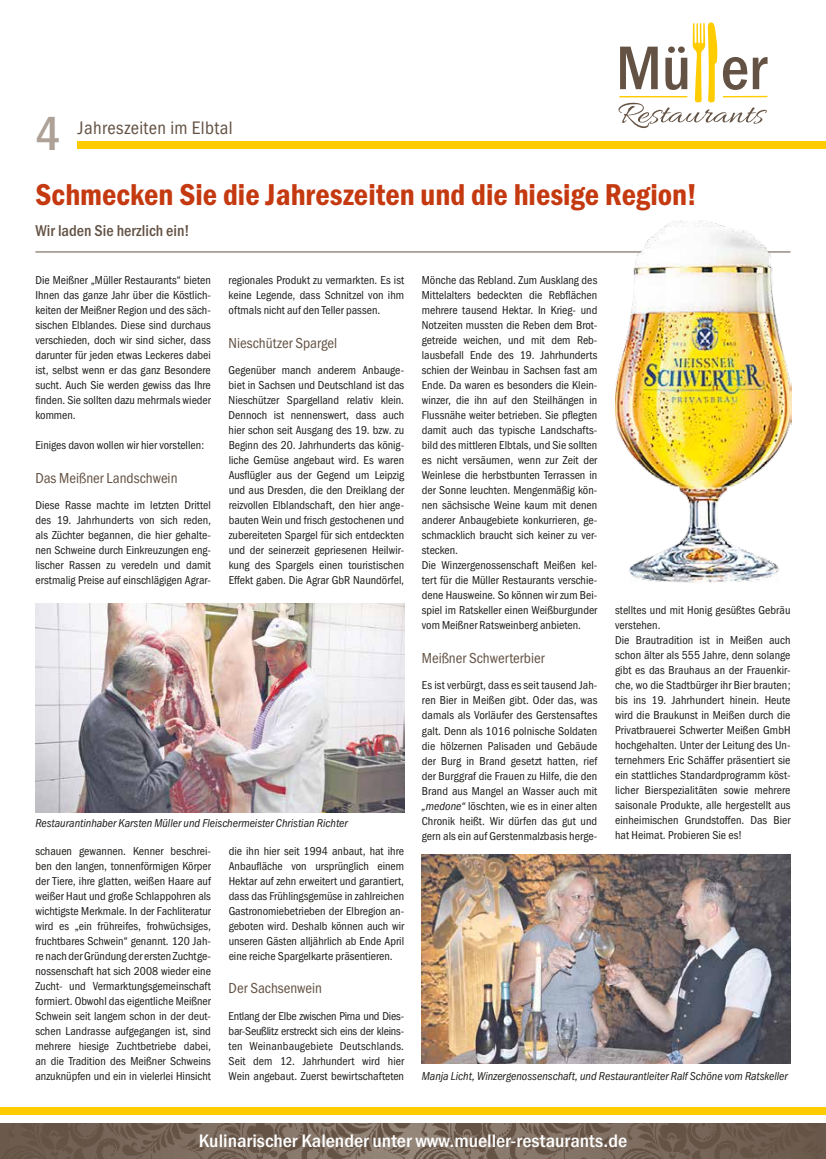
<style>
.page{position:relative;width:826px;height:1159px;background:#fff}
.page>*{position:absolute;margin:0;border:0;box-sizing:border-box;transform-origin:0 0}
.t1{font:500 48.75px "Franklin Gothic URW Con";color:#aea197}
.t2{font:31.25px "Franklin Gothic URW Con Dem";color:#c4390f}
.t3{font:500 18.75px "Franklin Gothic URW Con";color:#fff;scale:1.09 1}
.t4{font:18.75px "Franklin Gothic URW Con Boo";letter-spacing:.02em;color:#645345}
.t5{font:500 16.25px "Franklin Gothic URW Con";color:#645345}
.t6{font:15px "Franklin Gothic URW Con Boo";color:#645345}
.t7{font:11.88px/15px "Franklin Gothic URW Con Boo";color:#1d1d1b;text-align:justify}
.t8{font:11.88px "Franklin Gothic URW Con Boo Ita";color:#1d1d1b}
.s1{font-family:"Franklin Gothic URW Con Boo Ita"}
</style>
<div class="page">
<img style="left:0;top:1123px;width:826px;height:36px">
<div style="left:0;top:1107px;width:826px;height:7px;background:#fc0"></div>
<div style="left:78px;top:142px;width:748px;height:7px;background:#fc0"></div>
<svg style="left:618px;top:22px;width:149px;height:106px"></svg>
<hr style="left:619px;top:96px;width:68px;height:1px;background:#fc0">
<hr style="left:723px;top:96px;width:44px;height:1px;background:#fc0">
<img style="left:35px;top:603px;width:369px;height:209px">
<img style="left:422px;top:854px;width:368px;height:209px">
<hr style="left:35px;top:252px;width:755px;height:1px;background:#645345">
<img style="left:615px;top:221px;width:176px;height:361px">
<h1 class="t1" style="left:35px;top:101px;width:26px">4</h1>
<h2 class="t2" style="left:35px;top:174px;width:663px">Schmecken Sie die Jahreszeiten und die hiesige Region!</h2>
<h3 class="t4" style="left:78px;top:117px;width:156px">Jahreszeiten im Elbtal</h3>
<h3 class="t5" style="left:35px;top:220px;width:156px">Wir laden Sie herzlich ein!</h3>
<p class="t7" style="left:35px;top:273px;width:177px">Die Meißner „Müller Restaurants“ bieten Ihnen das ganze Jahr über die Köstlich&shy;keiten der Meißner Region und des säch&shy;sischen Elblandes. Diese sind durchaus verschieden, doch wir sind sicher, dass darunter für jeden etwas Leckeres dabei ist, selbst wenn er das ganz Besondere sucht. Auch Sie werden gewiss das Ihre finden. Sie sollten dazu mehrmals wieder kommen.</p>
<p class="t7" style="left:35px;top:438px;width:170px">Einiges davon wollen wir hier vorstellen:</p>
<p class="t6" style="left:35px;top:468px;width:144px">Das Meißner Landschwein</p>
<p class="t7" style="left:35px;top:498px;width:177px">Diese Rasse machte im letzten Drittel des 19. Jahrhunderts von sich reden, als Züchter begannen, die hier gehalte&shy;nen Schweine durch Einkreuzungen eng&shy;lischer Rassen zu veredeln und damit erstmalig Preise auf einschlägigen Agrar-</p>
<p class="t7" style="left:229px;top:273px;width:177px">regionales Produkt zu vermarkten. Es ist keine Legende, dass Schnitzel von ihm oftmals nicht auf den Teller passen.</p>
<p class="t6" style="left:229px;top:333px;width:110px">Nieschützer Spargel</p>
<p class="t7" style="left:229px;top:363px;width:177px;text-align:left">Gegenüber manch anderem Anbauge&shy;biet in Sachsen und Deutschland ist das Nieschützer Spargelland relativ klein.<br>Dennoch ist nennenswert, dass auch hier schon seit Ausgang des 19. bzw. zu Beginn des 20. Jahrhunderts das könig&shy;liche Gemüse angebaut wird. Es waren Ausflügler aus der Gegend um Leipzig und aus Dresden, die den Dreiklang der reizvollen Elblandschaft, den hier ange&shy;bauten Wein und frisch gestochenen und zubereiteten Spargel für sich entdeckten und der seinerzeit gepriesenen Heilwir&shy;kung des Spargels einen touristischen Effekt gaben. Die Agrar GbR Naundörfel,</p>
<p class="t8" style="left:35px;top:817px;width:314px">Restaurantinhaber Karsten Müller und Fleischermeister Christian Richter</p>
<p class="t7" style="left:35px;top:843px;width:177px">schauen gewannen. Kenner beschrei&shy;ben den langen, tonnenförmigen Körper der Tiere, ihre glatten, weißen Haare auf weißer Haut und große Schlappohren als wichtigste Merkmale. In der Fachliteratur wird es „ein frühreifes, frohwüchsiges, fruchtbares Schwein“ genannt. 120 Jah&shy;re nach der Gründung der ersten Zuchtge&shy;nossenschaft hat sich 2008 wieder eine Zucht- und Vermarktungsgemeinschaft formiert. Obwohl das eigentliche Meißner Schwein seit langem schon in der deut&shy;schen Landrasse aufgegangen ist, sind mehrere hiesige Zuchtbetriebe dabei, an die Tradition des Meißner Schweins anzuknüpfen und ein in vielerlei Hinsicht</p>
<p class="t7" style="left:229px;top:843px;width:177px">die ihn hier seit 1994 anbaut, hat ihre Anbaufläche von ursprünglich einem Hektar auf zehn erweitert und garantiert, dass das Frühlingsgemüse in zahlreichen Gastronomiebetrieben der Elbregion an&shy;geboten wird. Deshalb können auch wir unseren Gästen alljährlich ab Ende April eine reiche Spargelkarte präsentieren.</p>
<p class="t6" style="left:229px;top:978px;width:95px">Der Sachsenwein</p>
<p class="t7" style="left:229px;top:1008px;width:177px;text-align:left">Entlang der Elbe zwischen Pirna und Dies&shy;bar-Seußlitz erstreckt sich eins der kleins&shy;ten Weinanbaugebiete Deutschlands.<br>Seit dem 12. Jahrhundert wird hier Wein angebaut. Zuerst bewirtschafteten</p>
<p class="t7" style="left:422px;top:273px;width:177px;text-align:left">Mönche das Rebland. Zum Ausklang des Mittelalters bedeckten die Rebflächen mehrere tausend Hektar. In Krieg- und Notzeiten mussten die Reben dem Brot&shy;getreide weichen, und mit dem Reb&shy;lausbefall Ende des 19. Jahrhunderts schien der Weinbau in Sachsen fast am Ende. Da waren es besonders die Klein&shy;winzer, die ihn auf den Steilhängen in Flussnähe weiter betrieben. Sie pflegten damit auch das typische Landschafts&shy;bild des mittleren Elbtals, und Sie sollten es nicht versäumen, wenn zur Zeit der Weinlese die herbstbunten Terrassen in der Sonne leuchten. Mengenmäßig kön&shy;nen sächsische Weine kaum mit denen anderer Anbaugebiete konkurrieren, ge&shy;schmacklich braucht sich keiner zu ver&shy;stecken.<br>Die Winzergenossenschaft Meißen kel&shy;tert für die Müller Restaurants verschie&shy;dene Hausweine. So können wir zum Bei&shy;spiel im Ratskeller einen Weißburgunder vom Meißner Ratsweinberg anbieten.</p>
<p class="t6" style="left:422px;top:648px;width:124px">Meißner Schwerterbier</p>
<p class="t7" style="left:422px;top:678px;width:177px">Es ist verbürgt, dass es seit tausend Jah&shy;ren Bier in Meißen gibt. Oder das, was damals als Vorläufer des Gerstensaftes galt. Denn als 1016 polnische Soldaten die hölzernen Palisaden und Gebäude der Burg in Brand gesetzt hatten, rief der Burggraf die Frauen zu Hilfe, die den Brand aus Mangel an Wasser auch mit <span class="s1">„medone“</span> löschten, wie es in einer alten Chronik heißt. Wir dürfen das gut und gern als ein auf Gerstenmalzbasis herge-</p>
<p class="t7" style="left:615px;top:603px;width:177px;text-align:left">stelltes und mit Honig gesüßtes Gebräu verstehen.<br>Die Brautradition ist in Meißen auch schon älter als 555 Jahre, denn solange gibt es das Brauhaus an der Frauenkir&shy;che, wo die Stadtbürger ihr Bier brauten; bis ins 19. Jahrhundert hinein. Heute wird die Braukunst in Meißen durch die Privatbrauerei Schwerter Meißen GmbH hochgehalten. Unter der Leitung des Un&shy;ternehmers Eric Schäffer präsentiert sie ein stattliches Standardprogramm köst&shy;licher Bierspezialitäten sowie mehrere saisonale Produkte, alle hergestellt aus einheimischen Grundstoffen. Das Bier hat Heimat. Probieren Sie es!</p>
<p class="t8" style="left:422px;top:1069px;width:367px">Manja Licht, Winzergenossenschaft, und Restaurantleiter Ralf Schöne vom Ratskeller</p>
<h3 class="t3" style="left:199px;top:1128px;width:394px">Kulinarischer Kalender unter www.mueller-restaurants.de</h3>
</div>
